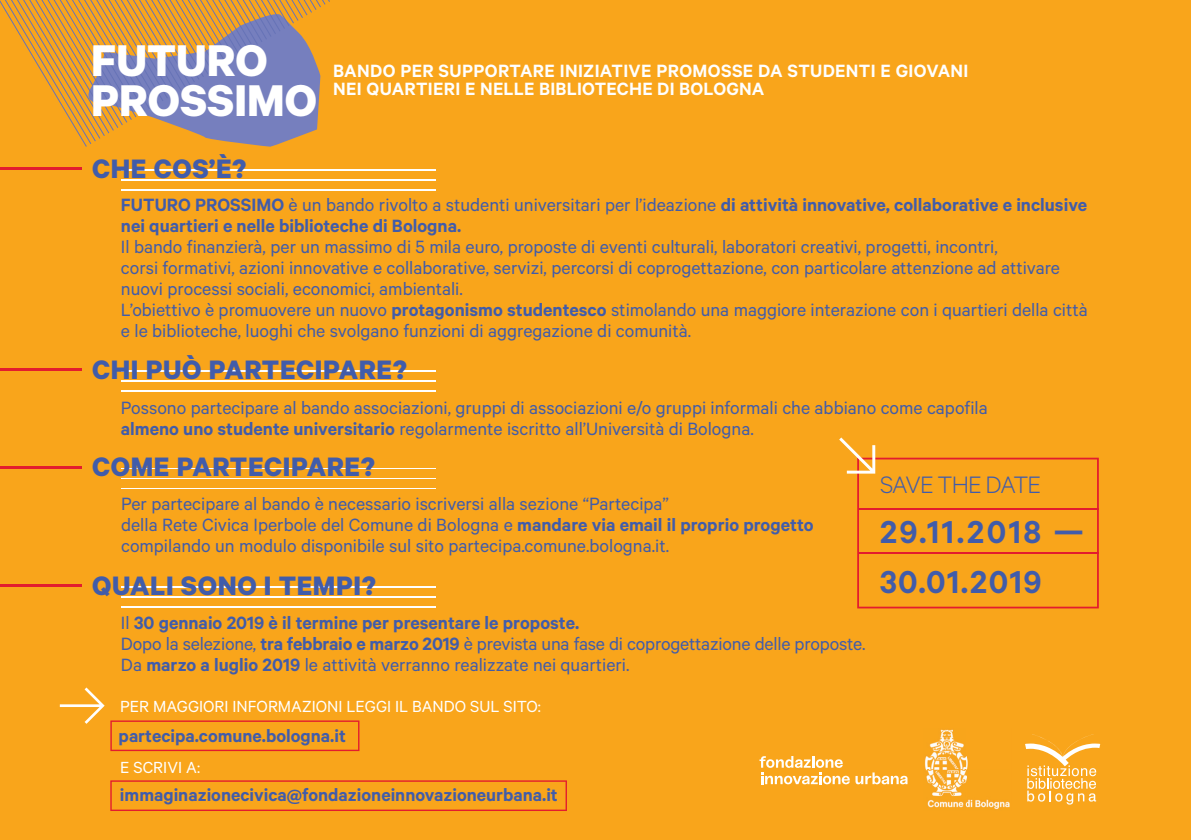
<style>
.page{position:relative;width:1191px;height:840px;background:#fff}
.page>*{position:absolute;margin:0;border:0;box-sizing:border-box;transform-origin:0 0}
.t1{font:700 50px/40px "Calibre";color:#fff}
.t2{font:600 35.6px/50px "Calibre";letter-spacing:.055em;color:#415caa}
.t3{font:700 30px "Calibre";letter-spacing:.02em;color:#415caa}
.t4{font:300 26.8px "Calibre";letter-spacing:-.04em;color:#415caa}
.t5{font:20px/21px "Calibre";color:#415caa}
.t6{font:600 20px/21px "Calibre";color:#415caa}
.t7{font:600 20px/18px "Calibre";letter-spacing:.015em;color:#fff}
.t8{font:600 19.8px "Calibre";color:#415caa}
.t9{font:18px "Calibre";color:#fff}
.s1{font-weight:400}
.s2{font-weight:600}
.s3{font-weight:700}
</style>
<div class="page">
<div style="left:0;top:0;width:1191px;height:839px;background:#f9a51b"></div>
<hr style="left:121px;top:169px;width:315px;height:1px;background:#fff">
<hr style="left:121px;top:179px;width:315px;height:1px;background:#fff">
<hr style="left:121px;top:189px;width:315px;height:1px;background:#fff">
<hr style="left:121px;top:370px;width:315px;height:1px;background:#fff">
<hr style="left:121px;top:380px;width:315px;height:1px;background:#fff">
<hr style="left:121px;top:390px;width:315px;height:1px;background:#fff">
<hr style="left:121px;top:467px;width:315px;height:1px;background:#fff">
<hr style="left:121px;top:477px;width:315px;height:1px;background:#fff">
<hr style="left:121px;top:487px;width:315px;height:1px;background:#fff">
<hr style="left:121px;top:586px;width:315px;height:1px;background:#fff">
<hr style="left:121px;top:596px;width:315px;height:1px;background:#fff">
<hr style="left:121px;top:606px;width:315px;height:1px;background:#fff">
<hr style="left:0;top:167px;width:81px;height:2px;background:#e31c2e">
<hr style="left:0;top:369px;width:81px;height:2px;background:#e31c2e">
<hr style="left:0;top:466px;width:81px;height:2px;background:#e31c2e">
<hr style="left:0;top:584px;width:81px;height:2px;background:#e31c2e">
<svg style="left:110px;top:780px;width:457px;height:30px"></svg>
<svg style="left:839px;top:437px;width:259px;height:171px"></svg>
<svg style="left:60px;top:687px;width:299px;height:63px"></svg>
<svg style="left:0;top:0;width:330px;height:147px"></svg>
<img style="left:925px;top:729px;width:85px;height:81px">
<svg style="left:759px;top:756px;width:148px;height:27px"></svg>
<svg style="left:1025px;top:734px;width:75px;height:70px"></svg>
<h1 class="t1" style="left:91px;top:38px;width:227px">FUTURO<br>PROSSIMO</h1>
<h3 class="t3" style="left:92px;top:150px;width:156px">CHE COS’È?</h3>
<p class="t7" style="left:333px;top:62px;width:637px">BANDO PER SUPPORTARE INIZIATIVE PROMOSSE DA STUDENTI E GIOVANI<br>NEI QUARTIERI E NELLE BIBLIOTECHE DI BOLOGNA</p>
<p class="t6" style="left:121px;top:194px;width:967px">FUTURO PROSSIMO <span class="s1">è un bando rivolto a studenti universitari per l’ideazione</span> di attività innovative, collaborative e inclusive nei quartieri e nelle biblioteche di Bologna.</p>
<p class="t5" style="left:121px;top:236px;width:968px">Il bando finanzierà, per un massimo di 5 mila euro, proposte di eventi culturali, laboratori creativi, progetti, incontri,<br>corsi formativi, azioni innovative e collaborative, servizi, percorsi di coprogettazione, con particolare attenzione ad attivare nuovi processi sociali, economici, ambientali.<br>L’obiettivo è promuovere un nuovo <span class="s2">protagonismo studentesco</span> stimolando una maggiore interazione con i quartieri della città e le biblioteche, luoghi che svolgano funzioni di aggregazione di comunità.</p>
<h3 class="t3" style="left:92px;top:351px;width:316px">CHI PUÒ PARTECIPARE?</h3>
<p class="t5" style="left:121px;top:396px;width:868px">Possono partecipare al bando associazioni, gruppi di associazioni e/o gruppi informali che abbiano come capofila <span class="s2">almeno uno studente universitario</span> regolarmente iscritto all’Università di Bologna.</p>
<h3 class="t3" style="left:92px;top:448px;width:284px">COME PARTECIPARE?</h3>
<p class="t5" style="left:121px;top:492px;width:694px">Per partecipare al bando è necessario iscriversi alla sezione “Partecipa”<br>della Rete Civica Iperbole del Comune di Bologna e <span class="s2">mandare via email il proprio progetto </span>compilando un modulo disponibile sul sito partecipa.comune.bologna.it.</p>
<h3 class="t3" style="left:92px;top:567px;width:285px">QUALI SONO I TEMPI?</h3>
<p class="t5" style="left:121px;top:611px;width:746px">Il <span class="s2">30 gennaio 2019 è il termine per presentare le proposte.<br></span>Dopo la selezione, <span class="s2">tra febbraio e marzo 2019</span> è prevista una fase di coprogettazione delle proposte.<br>Da <span class="s2">marzo a luglio 2019</span> le attività verranno realizzate nei quartieri.</p>
<p class="t9" style="left:120px;top:695px;width:422px">PER MAGGIORI INFORMAZIONI LEGGI IL BANDO SUL SITO:</p>
<p class="t8" style="left:119px;top:723px;width:229px">partecipa.comune.bologna.it</p>
<p class="t9" style="left:120px;top:756px;width:82px">E SCRIVI A:</p>
<p class="t8" style="left:120px;top:783px;width:439px">immaginazionecivica@fondazioneinnovazioneurbana.it</p>
<h3 class="t4" style="left:880px;top:468px;width:163px">SAVE THE DATE</h3>
<h2 class="t2" style="left:880px;top:505px;width:205px">29.11.2018 <span class="s3">—<br></span>30.01.2019</h2>
</div>
